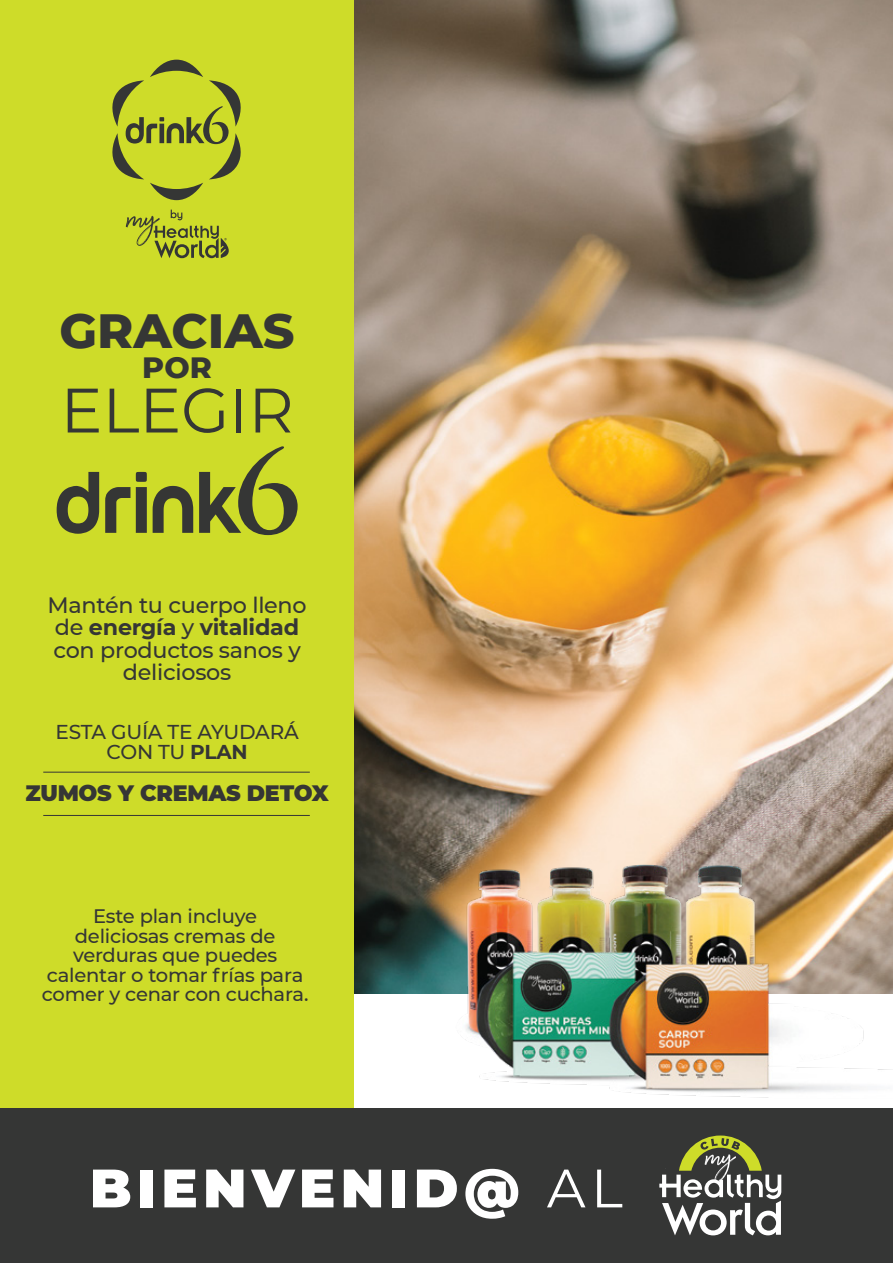
<style>
.page{position:relative;width:893px;height:1263px;background:#fff}
.page>*{position:absolute;margin:0;border:0;box-sizing:border-box;transform-origin:0 0}
.t1{font:62.7px "Montserrat";color:#353635}
.t2{font:900 54px "Montserrat";letter-spacing:.1em;color:#fff}
.t3{font:800 49.05px "Montserrat";color:#353635}
.t4{font:800 30px "Montserrat";color:#353635}
.t5{font:500 22.2px/22.2px "Montserrat";letter-spacing:-.01em;color:#353635;text-align:center}
.t6{font:900 22.2px "Montserrat";letter-spacing:-.01em;color:#353635}
.t7{font:500 20.1px/20.1px "Montserrat";letter-spacing:-.01em;color:#353635;text-align:center}
.t8{font:500 19.5px/19.5px "Montserrat";letter-spacing:-.01em;color:#353635;text-align:center}
.s1{font-weight:700}
.s2{font-weight:400}
</style>
<div class="page">
<img style="left:353px;top:0;width:540px;height:769px">
<div style="left:0;top:0;width:353px;height:1108px;background:#cedc29"></div>
<svg style="left:57px;top:472px;width:42px;height:62px"></svg>
<svg style="left:105px;top:487px;width:25px;height:46px"></svg>
<svg style="left:136px;top:472px;width:11px;height:61px"></svg>
<svg style="left:153px;top:486px;width:40px;height:47px"></svg>
<svg style="left:199px;top:446px;width:99px;height:89px"></svg>
<hr style="left:43px;top:772px;width:267px;height:1px;background:#353635">
<hr style="left:43px;top:815px;width:267px;height:1px;background:#353635">
<div style="left:0;top:1108px;width:893px;height:155px;background:#353635"></div>
<svg style="left:112px;top:60px;width:129px;height:140px"></svg>
<svg style="left:126px;top:210px;width:103px;height:48px"></svg>
<svg style="left:659px;top:1168px;width:122px;height:67px"></svg>
<img style="left:353px;top:769px;width:540px;height:399px">
<h3 class="t3" style="left:60px;top:295px;width:237px">GRACIAS</h3>
<h3 class="t4" style="left:142px;top:345px;width:71px">POR</h3>
<h1 class="t1" style="left:61px;top:367px;width:235px">ELEGIR</h1>
<p class="t5" style="left:48px;top:593px;width:261px">Mantén tu cuerpo lleno de <span class="s1">energía</span> y <span class="s1">vitalidad </span>con productos sanos y deliciosos</p>
<p class="t7" style="left:56px;top:721px;width:245px">ESTA GUÍA TE AYUDARÁ<br>CON TU <span class="s1">PLAN</span></p>
<p class="t6" style="left:25px;top:776px;width:305px">ZUMOS Y CREMAS DETOX</p>
<p class="t8" style="left:42px;top:906px;width:268px">Este plan incluye<br>deliciosas cremas de verduras que puedes calentar o tomar frías para comer y cenar con cuchara.</p>
<h2 class="t2" style="left:90px;top:1148px;width:534px">BIENVENID@ <span class="s2">AL</span></h2>
</div>
